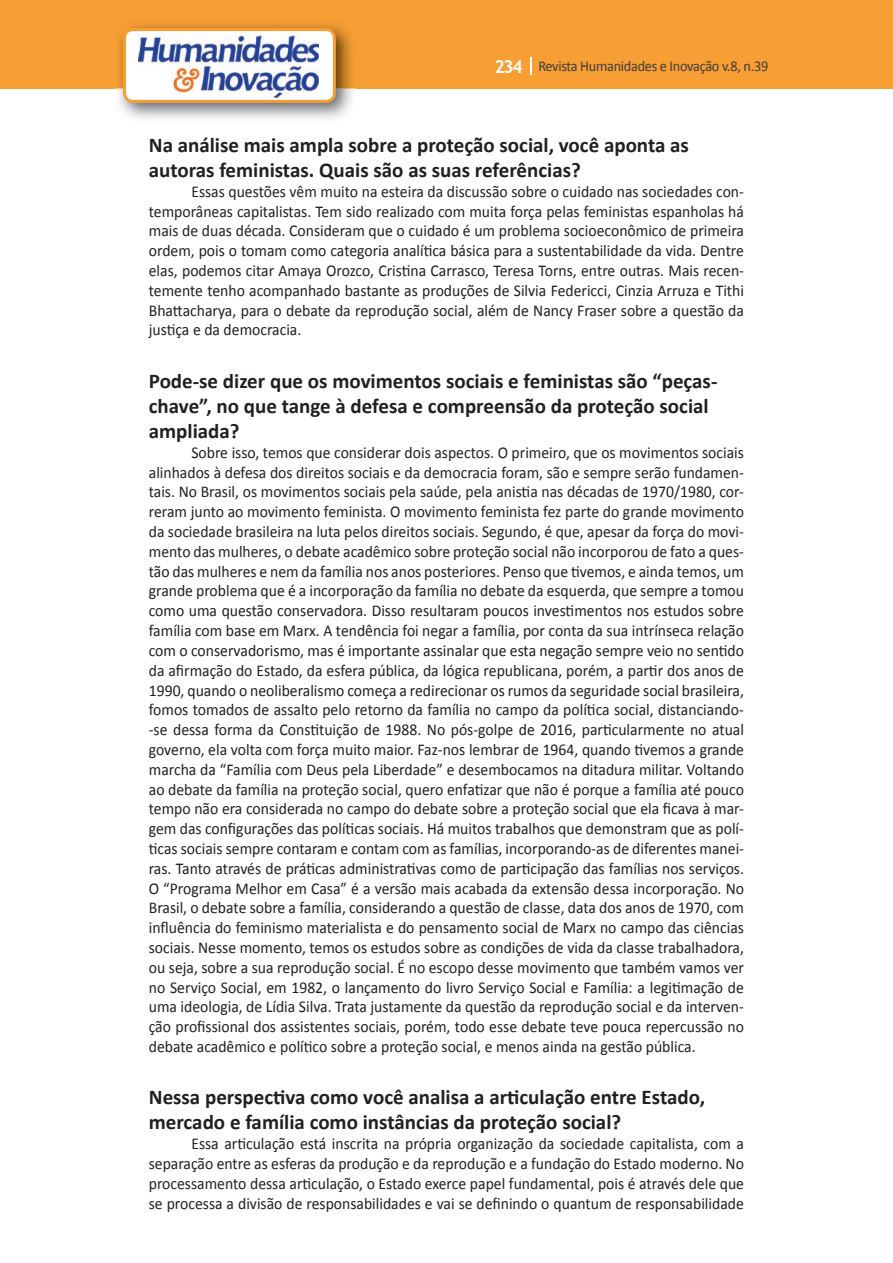
<style>
.page{position:relative;width:893px;height:1263px;background:#fff}
.page>*{position:absolute;margin:0;border:0;box-sizing:border-box;transform-origin:0 0}
.t1{font:700 21px/25.2px "Calibri";color:#231f20}
.t2{font:16.5px/19.8px "Calibri";color:#231f20;text-align:justify;scale:.95 1}
.t3{font:15px "Calibri";letter-spacing:-.02em;color:#3e3e3f;scale:.95 1}
.s1{font-family:"Trebuchet MS";font-weight:700;font-size:18px;color:#fff}
</style>
<div class="page">
<div style="left:0;top:0;width:893px;height:88px;background:#f79e34"></div>
<svg style="left:530px;top:57px;width:2px;height:18px"></svg>
<img style="left:115px;top:24px;width:241px;height:95px">
<svg style="left:123px;top:28px;width:213px;height:75px"></svg>
<p class="t3" style="left:495px;top:57px;width:290px"><span class="s1">234</span> Revista Humanidades e Inovação v.8, n.39</p>
<p class="t1" style="left:149px;top:132px;width:542px">Na análise mais ampla sobre a proteção social, você aponta as autoras feministas. Quais são as suas referências?</p>
<p class="t2" style="left:149px;top:181px;width:628px;text-indent:43px">Essas questões vêm muito na esteira da discussão sobre o cuidado nas sociedades con&shy;temporâneas capitalistas. Tem sido realizado com muita força pelas feministas espanholas há mais de duas década. Consideram que o cuidado é um problema socioeconômico de primeira ordem, pois o tomam como categoria analítica básica para a sustentabilidade da vida. Dentre elas, podemos citar Amaya Orozco, Cristina Carrasco, Teresa Torns, entre outras. Mais recen&shy;temente tenho acompanhado bastante as produções de Silvia Federicci, Cinzia Arruza e Tithi Bhattacharya, para o debate da reprodução social, além de Nancy Fraser sobre a questão da justiça e da democracia.</p>
<p class="t1" style="left:149px;top:368px;width:570px">Pode-se dizer que os movimentos sociais e feministas são “peças&shy;chave”, no que tange à defesa e compreensão da proteção social ampliada?</p>
<p class="t2" style="left:149px;top:442px;width:628px;text-indent:43px">Sobre isso, temos que considerar dois aspectos. O primeiro, que os movimentos sociais alinhados à defesa dos direitos sociais e da democracia foram, são e sempre serão fundamen&shy;tais. No Brasil, os movimentos sociais pela saúde, pela anistia nas décadas de 1970/1980, cor&shy;reram junto ao movimento feminista. O movimento feminista fez parte do grande movimento da sociedade brasileira na luta pelos direitos sociais. Segundo, é que, apesar da força do movi&shy;mento das mulheres, o debate acadêmico sobre proteção social não incorporou de fato a ques&shy;tão das mulheres e nem da família nos anos posteriores. Penso que tivemos, e ainda temos, um grande problema que é a incorporação da família no debate da esquerda, que sempre a tomou como uma questão conservadora. Disso resultaram poucos investimentos nos estudos sobre família com base em Marx. A tendência foi negar a família, por conta da sua intrínseca relação com o conservadorismo, mas é importante assinalar que esta negação sempre veio no sentido da afirmação do Estado, da esfera pública, da lógica republicana, porém, a partir dos anos de 1990, quando o neoliberalismo começa a redirecionar os rumos da seguridade social brasileira, fomos tomados de assalto pelo retorno da família no campo da política social, distanciando--se dessa forma da Constituição de 1988. No pós-golpe de 2016, particularmente no atual governo, ela volta com força muito maior. Faz-nos lembrar de 1964, quando tivemos a grande marcha da “Família com Deus pela Liberdade” e desembocamos na ditadura militar. Voltando ao debate da família na proteção social, quero enfatizar que não é porque a família até pouco tempo não era considerada no campo do debate sobre a proteção social que ela ficava à mar&shy;gem das configurações das políticas sociais. Há muitos trabalhos que demonstram que as polí&shy;ticas sociais sempre contaram e contam com as famílias, incorporando-as de diferentes manei&shy;ras. Tanto através de práticas administrativas como de participação das famílias nos serviços.<br>O “Programa Melhor em Casa” é a versão mais acabada da extensão dessa incorporação. No Brasil, o debate sobre a família, considerando a questão de classe, data dos anos de 1970, com influência do feminismo materialista e do pensamento social de Marx no campo das ciências sociais. Nesse momento, temos os estudos sobre as condições de vida da classe trabalhadora, ou seja, sobre a sua reprodução social. É no escopo desse movimento que também vamos ver no Serviço Social, em 1982, o lançamento do livro Serviço Social e Família: a legitimação de uma ideologia, de Lídia Silva. Trata justamente da questão da reprodução social e da interven&shy;ção profissional dos assistentes sociais, porém, todo esse debate teve pouca repercussão no debate acadêmico e político sobre a proteção social, e menos ainda na gestão pública.</p>
<p class="t1" style="left:149px;top:1084px;width:558px">Nessa perspectiva como você analisa a articulação entre Estado, mercado e família como instâncias da proteção social?</p>
<p class="t2" style="left:149px;top:1134px;width:628px;text-indent:43px">Essa articulação está inscrita na própria organização da sociedade capitalista, com a separação entre as esferas da produção e da reprodução e a fundação do Estado moderno. No processamento dessa articulação, o Estado exerce papel fundamental, pois é através dele que se processa a divisão de responsabilidades e vai se definindo o quantum de responsabilidade</p>
</div>
